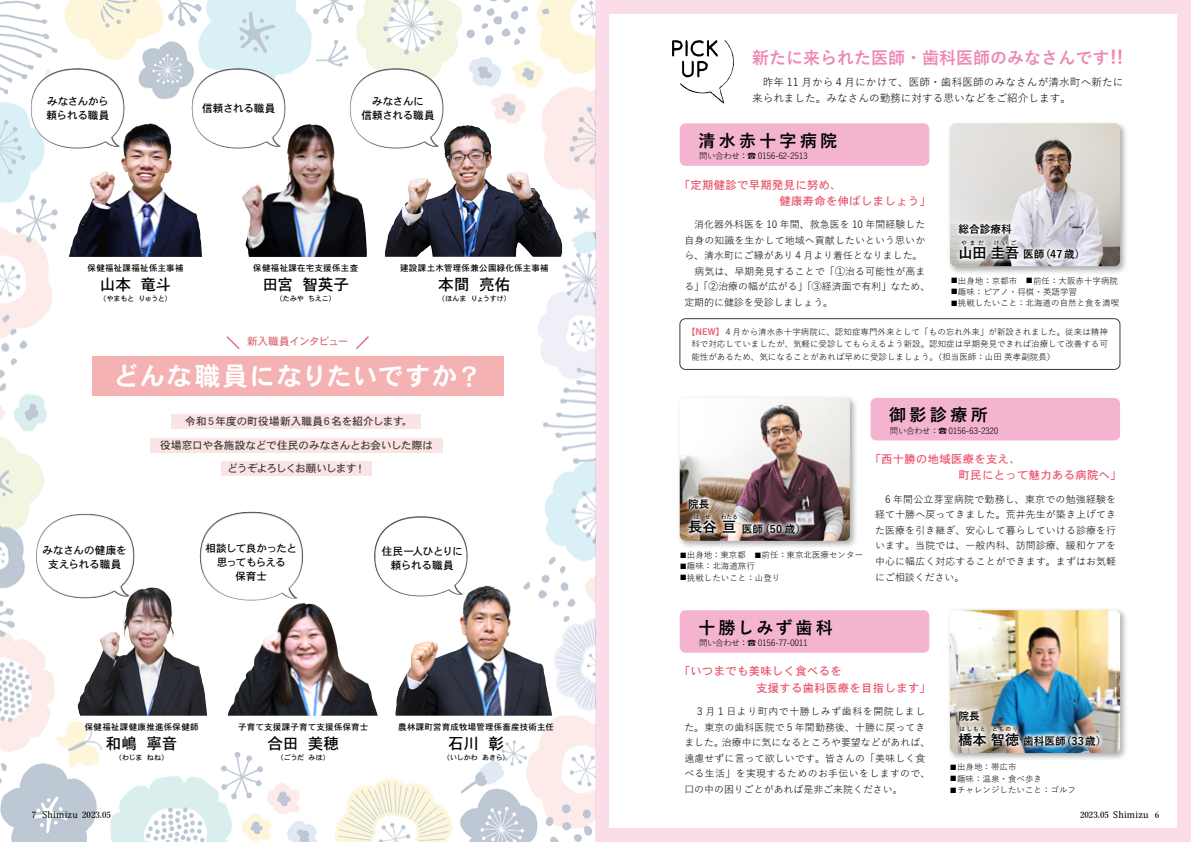
<style>
.page{position:relative;width:1191px;height:842px;background:#fff}
.page>*{position:absolute;margin:0;border:0;box-sizing:border-box;transform-origin:0 0}
.t1{font:25.5px "DFHS Gothic W7 WIN RKSJ H";letter-spacing:.045em;color:#fff}
.t2{font:700 17px "Yu Gothic";color:#ee87b4}
.t3{font:700 17px "Yu Gothic";letter-spacing:.185em;color:#000}
.t4{font:700 17px "Yu Gothic";letter-spacing:.15em;color:#000}
.t5{font:15.6px "DFHS Gothic W5 WIN RKSJ H";letter-spacing:-.005em;color:#000}
.t6{font:700 14.2px "Yu Gothic";color:#000}
.t7{font:11.3px/16.3px "DFHS Gothic W5 WIN RKSJ H";letter-spacing:.03em;color:#e9546b}
.t8{font:10.6px/15.6px "Yu Gothic";color:#000}
.t9{font:10.6px/14.2px "DFHS Gothic W5 WIN RKSJ H";letter-spacing:-.03em;color:#000;text-align:center}
.t10{font:10.6px "DFHS Gothic W5 WIN RKSJ H";letter-spacing:-.015em;color:#3e3a39}
.t11{font:700 10.6px "Yu Gothic";color:#000}
.t12{font:10.6px/14.2px "DFHS Gothic W5 WIN RKSJ H";letter-spacing:-.055em;color:#000;text-align:center}
.t13{font:10.6px "DFHS Gothic W5 WIN RKSJ H";letter-spacing:-.08em;color:#3e3a39}
.t14{font:10.6px "DFHS Gothic W5 WIN RKSJ H";letter-spacing:-.055em;color:#dd6b7b}
.t15{font:9.9px/15.6px "Yu Gothic";letter-spacing:.01em;color:#000}
.t16{font:9.9px "Yu Gothic";letter-spacing:.06em;color:#000}
.t17{font:9.9px "Cambria";letter-spacing:.02em;color:#000}
.t18{font:8.5px/12.8px "Yu Gothic";color:#000;text-align:justify}
.t19{font:8.5px "DFHS Gothic W5 WIN RKSJ H";letter-spacing:.03em;color:#000}
.t20{font:8.5px "Yu Gothic";letter-spacing:-.05em;color:#000}
.t21{font:600 8.5px "Yu Mincho";color:#000}
.t22{font:7.1px "DFHS Gothic W5 WIN RKSJ H";letter-spacing:-.045em;color:#000}
.t23{font:7.1px "Yu Gothic";color:#000}
.t24{font:700 5.7px "Yu Gothic";letter-spacing:.2em;color:#000}
.s1{font-size:18.4px}
.s2{font-weight:700;color:#e9546b}
.s3{font-size:7.1px}
</style>
<div class="page">
<div style="left:595px;top:0;width:596px;height:842px;background:#fadde9"></div>
<div style="left:609px;top:14px;width:567px;height:814px;background:#fff"></div>
<div style="left:680px;top:123px;width:249px;height:43px;background:#f4b4d0;border-radius:6px"></div>
<div style="left:680px;top:610px;width:249px;height:43px;background:#f4b4d0;border-radius:6px"></div>
<img style="left:0;top:0;width:595px;height:842px">
<div style="left:172px;top:414px;width:249px;height:14px;background:#fbe4e4"></div>
<div style="left:151px;top:438px;width:291px;height:14px;background:#fbe4e4"></div>
<div style="left:221px;top:461px;width:151px;height:15px;background:#fbe4e4"></div>
<div style="left:92px;top:356px;width:411px;height:40px;background:#f5b2b2"></div>
<svg style="left:354px;top:335px;width:16px;height:16px"></svg>
<svg style="left:225px;top:335px;width:16px;height:16px"></svg>
<img style="left:192px;top:71px;width:26px;height:64px">
<img style="left:36px;top:517px;width:28px;height:71px">
<img style="left:200px;top:515px;width:29px;height:74px">
<img style="left:374px;top:519px;width:26px;height:63px">
<img style="left:31px;top:71px;width:26px;height:64px">
<img style="left:350px;top:71px;width:26px;height:64px">
<img style="left:128px;top:587px;width:23px;height:13px">
<img style="left:123px;top:123px;width:28px;height:19px">
<img style="left:443px;top:125px;width:24px;height:26px">
<img style="left:282px;top:603px;width:21px;height:15px">
<img style="left:287px;top:124px;width:22px;height:38px">
<img style="left:463px;top:585px;width:23px;height:18px">
<img style="left:679px;top:40px;width:55px;height:64px">
<div style="left:947px;top:121px;width:181px;height:154px;background:#9fa0a0;opacity:.85"></div>
<img style="left:950px;top:123px;width:170px;height:143px">
<div style="left:947px;top:608px;width:181px;height:154px;background:#9fa0a0;opacity:.85"></div>
<img style="left:950px;top:610px;width:170px;height:143px">
<svg style="left:954px;top:220px;width:128px;height:44px"></svg>
<img style="left:954px;top:706px;width:150px;height:45px">
<div style="left:680px;top:319px;width:440px;height:51px;border:1px solid #3e3a39;border-radius:6px"></div>
<div style="left:870px;top:398px;width:250px;height:42px;background:#f4b4d0;border-radius:6px"></div>
<div style="left:677px;top:396px;width:181px;height:153px;background:#9fa0a0;opacity:.85"></div>
<img style="left:680px;top:398px;width:170px;height:143px">
<img style="left:685px;top:494px;width:118px;height:45px">
<p class="t9" style="left:47px;top:94px;width:63px">みなさんから</p>
<p class="t9" style="left:47px;top:108px;width:64px">頼られる職員</p>
<p class="t9" style="left:202px;top:101px;width:75px">信頼される職員</p>
<p class="t9" style="left:361px;top:94px;width:75px">みなさんに<br>信頼される職員</p>
<p class="t19" style="left:87px;top:264px;width:98px">保健福祉課福祉係主事補</p>
<h3 class="t5" style="left:140px;top:277px;width:32px">竜斗</h3>
<h3 class="t5" style="left:100px;top:277px;width:33px">山本</h3>
<p class="t19" style="left:253px;top:264px;width:106px">保健福祉課在宅支援係主査</p>
<h3 class="t5" style="left:302px;top:277px;width:48px">智英子</h3>
<h3 class="t5" style="left:262px;top:277px;width:32px">田宮</h3>
<p class="t19" style="left:400px;top:264px;width:150px">建設課土木管理係兼公園緑化係主事補</p>
<h3 class="t5" style="left:479px;top:277px;width:33px">亮佑</h3>
<h3 class="t5" style="left:438px;top:277px;width:33px">本間</h3>
<p class="t22" style="left:99px;top:295px;width:37px">（やまもと</p>
<p class="t22" style="left:138px;top:295px;width:35px">りゅうと(</p>
<p class="t22" style="left:275px;top:295px;width:30px">（たみや</p>
<p class="t22" style="left:308px;top:295px;width:29px">ちえこ(</p>
<p class="t22" style="left:438px;top:295px;width:30px">（ほんま</p>
<p class="t22" style="left:471px;top:295px;width:42px">りょうすけ(</p>
<p class="t14" style="left:247px;top:336px;width:103px">新入職員インタビュー</p>
<h1 class="t1" style="left:113px;top:363px;width:370px">どんな職員になりたいですか?</h1>
<p class="t9" style="left:43px;top:543px;width:86px">みなさんの健康を支えられる職員</p>
<p class="t10" style="left:185px;top:416px;width:229px">令和５年度の町役場新入職員６名を紹介します。</p>
<p class="t10" style="left:160px;top:440px;width:274px">役場窓口や各施設などで住民のみなさんとお会いした際は</p>
<p class="t10" style="left:355px;top:463px;width:12px">!</p>
<p class="t13" style="left:228px;top:463px;width:131px">どうぞよろしくお願いします</p>
<p class="t12" style="left:205px;top:541px;width:93px">相談して良かったと思ってもらえる<br>保育士</p>
<p class="t9" style="left:382px;top:544px;width:82px">住民一人ひとりに頼られる職員</p>
<p class="t19" style="left:85px;top:722px;width:115px">保健福祉課健康推進係保健師</p>
<h3 class="t5" style="left:147px;top:735px;width:32px">寧音</h3>
<h3 class="t5" style="left:106px;top:735px;width:33px">和嶋</h3>
<p class="t22" style="left:115px;top:754px;width:29px">（わじま</p>
<p class="t22" style="left:147px;top:754px;width:23px">ねね(</p>
<p class="t17" style="left:43px;top:809px;width:37px">Shimizu</p>
<p class="t21" style="left:82px;top:810px;width:30px">2023.05</p>
<p class="t21" style="left:32px;top:810px;width:6px">7</p>
<p class="t19" style="left:238px;top:722px;width:132px">子育て支援課子育て支援係保育士</p>
<h3 class="t5" style="left:308px;top:735px;width:33px">美穂</h3>
<h3 class="t5" style="left:267px;top:735px;width:33px">合田</h3>
<p class="t19" style="left:398px;top:722px;width:157px">農林課町営育成牧場管理係畜産技術主任</p>
<h3 class="t5" style="left:488px;top:735px;width:17px">彰</h3>
<h3 class="t5" style="left:448px;top:735px;width:32px">石川</h3>
<p class="t22" style="left:276px;top:754px;width:29px">（ごうだ</p>
<p class="t22" style="left:308px;top:754px;width:23px">みほ(</p>
<p class="t22" style="left:482px;top:754px;width:29px">あきら(</p>
<p class="t22" style="left:443px;top:754px;width:37px">（いしかわ</p>
<h2 class="t2" style="left:752px;top:48px;width:373px">新たに来られた医師・歯科医師のみなさんです <span class="s1">!!</span></h2>
<p class="t8" style="left:752px;top:73px;width:373px">　昨年 11 月から４月にかけて、医師・歯科医師のみなさんが清水町へ新たに来られました。みなさんの勤務に対する思いなどをご紹介します。</p>
<h2 class="t3" style="left:698px;top:131px;width:140px">清水赤十字病院</h2>
<p class="t20" style="left:699px;top:148px;width:110px">問い合わせ：☎ 0156-62-2513</p>
<p class="t7" style="left:779px;top:176px;width:153px;text-indent:-101px">「定期健診で早期発見に努め、<br>健康寿命を伸ばしましょう「</p>
<p class="t15" style="left:684px;top:215px;width:247px">　消化器外科医を 10 年間、救急医を 10 年間経験した自身の知識を生かして地域へ貢献したいという思いから、清水町にご縁があり４月より着任となりました。　病気は、早期発見することで「①治る可能性が高まる」「②治療の幅が広がる」「③経済面で有利」なため、定期的に健診を受診しましょう。</p>
<p class="t18" style="left:691px;top:324px;width:418px;text-indent:-4px"><span class="s2">【NEW】</span>４月から清水赤十字病院に、認知症専門外来として「もの忘れ外来」が新設されました。従来は精神科で対応していましたが、気軽に受診してもらえるよう新設。認知症は早期発見できれば治療して改善する可能性があるため、気になることがあれば早めに受診しましょう。（担当医師：山田英孝副院長(</p>
<p class="t11" style="left:958px;top:223px;width:55px">総合診療科</p>
<h3 class="t6" style="left:958px;top:244px;width:62px">山田圭吾</h3>
<p class="t24" style="left:961px;top:239px;width:24px">やまだ</p>
<p class="t24" style="left:993px;top:239px;width:24px">けいご</p>
<p class="t11" style="left:1023px;top:249px;width:64px">医師(47歳(</p>
<p class="t18" style="left:958px;top:273px;width:162px">出身地：京都市　<span class="s3">■</span>前任：大阪赤十字病院</p>
<p class="t23" style="left:950px;top:274px;width:9px">■</p>
<p class="t18" style="left:958px;top:284px;width:121px">趣味：ピアノ・将棋・英語学習</p>
<p class="t23" style="left:950px;top:285px;width:9px">■</p>
<p class="t18" style="left:958px;top:296px;width:163px">挑戦したいこと：北海道の自然と食を満喫</p>
<p class="t23" style="left:950px;top:297px;width:9px">■</p>
<h2 class="t3" style="left:889px;top:406px;width:100px">御影診療所</h2>
<p class="t11" style="left:688px;top:498px;width:23px">院長</p>
<h3 class="t6" style="left:688px;top:519px;width:49px">長谷亘</h3>
<p class="t24" style="left:694px;top:514px;width:19px">は せ</p>
<p class="t24" style="left:720px;top:514px;width:19px">わたる</p>
<p class="t11" style="left:741px;top:523px;width:66px">医師 (50 歳(</p>
<p class="t18" style="left:687px;top:547px;width:178px">出身地：東京都　<span class="s3">■</span>前任：東京北医療センター</p>
<p class="t23" style="left:680px;top:548px;width:9px">■</p>
<p class="t18" style="left:687px;top:559px;width:70px">趣味：北海道旅行</p>
<p class="t23" style="left:680px;top:560px;width:9px">■</p>
<p class="t18" style="left:687px;top:570px;width:95px">挑戦したいこと：山登り</p>
<p class="t23" style="left:680px;top:571px;width:9px">■</p>
<p class="t20" style="left:890px;top:423px;width:110px">問い合わせ：☎ 0156-63-2320</p>
<p class="t7" style="left:958px;top:451px;width:165px;text-indent:-89px">「西十勝の地域医療を支え、<br>町民にとって魅力ある病院へ「</p>
<p class="t15" style="left:875px;top:490px;width:243px;text-align:justify">　6 年間公立芽室病院で勤務し、東京での勉強経験を経て十勝へ戻ってきました。荒井先生が築き上げてきた医療を引き継ぎ、安心して暮らしていける診療を行います。当院では、一般内科、訪問診療、緩和ケアを中心に幅広く対応することができます。まずはお気軽にご相談ください。</p>
<h2 class="t4" style="left:698px;top:618px;width:136px">十勝しみず歯科</h2>
<p class="t20" style="left:699px;top:635px;width:110px">問い合わせ：☎ 0156-77-0011</p>
<p class="t7" style="left:756px;top:663px;width:176px;text-indent:-77px">「いつまでも美味しく食べるを<br>支援する歯科医療を目指します「</p>
<p class="t16" style="left:684px;top:702px;width:242px">　３月１日より町内で十勝しみず歯科を開院しまし</p>
<p class="t15" style="left:684px;top:718px;width:243px">た。東京の歯科医院で５年間勤務後、十勝に戻ってき</p>
<p class="t15" style="left:722px;top:733px;width:210px">治療中に気になるところや要望などがあれば、</p>
<p class="t15" style="left:684px;top:733px;width:247px">ました。<br>遠慮せずに言って欲しいです。皆さんの「美味しく食べる生活」を実現するためのお手伝いをしますので、口の中の困りごとがあれば是非ご来院ください。</p>
<p class="t11" style="left:958px;top:710px;width:23px">院長</p>
<h3 class="t6" style="left:958px;top:731px;width:62px">橋本智徳</h3>
<p class="t24" style="left:959px;top:726px;width:28px">はしもと</p>
<p class="t24" style="left:992px;top:726px;width:28px">とものり</p>
<p class="t11" style="left:1023px;top:735px;width:85px">歯科医師(33 歳(</p>
<p class="t18" style="left:957px;top:760px;width:61px">出身地：帯広市</p>
<p class="t23" style="left:950px;top:761px;width:9px">■</p>
<p class="t18" style="left:957px;top:771px;width:87px">趣味：温泉・食べ歩き</p>
<p class="t23" style="left:950px;top:772px;width:9px">■</p>
<p class="t18" style="left:957px;top:782px;width:121px">チャレンジしたいこと：ゴルフ</p>
<p class="t23" style="left:950px;top:783px;width:9px">■</p>
<p class="t17" style="left:1113px;top:809px;width:37px">Shimizu</p>
<p class="t21" style="left:1154px;top:810px;width:6px">6</p>
<p class="t21" style="left:1080px;top:810px;width:30px">2023.05</p>
</div>
